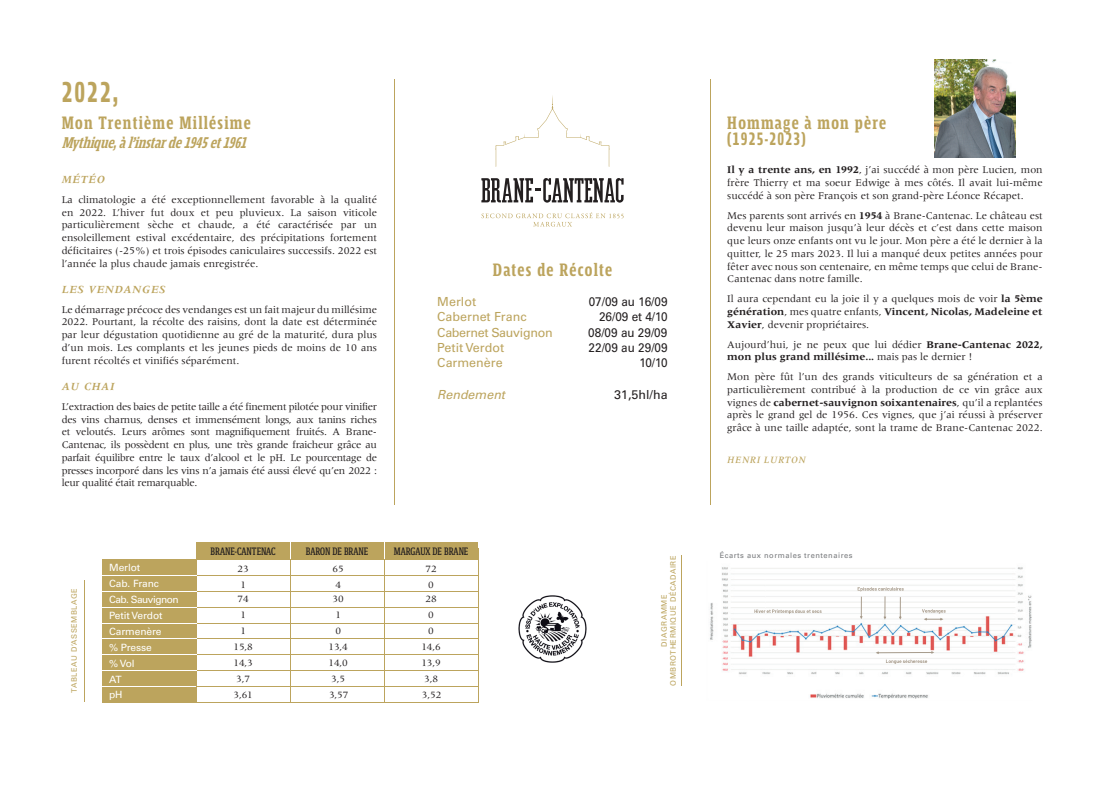
<style>
.page{position:relative;width:1105px;height:797px;background:#fff}
.page>*{position:absolute;margin:0;border:0;box-sizing:border-box;transform-origin:0 0}
.t1{font:700 30px "Mislab Std Compact";color:#bca45d}
.t2{font:700 18.75px/16.2px "Mislab Std Compact";letter-spacing:.07em;color:#bca45d}
.t3{font:italic 700 16.25px "Mislab Std Compact";color:#bca45d}
.t4{font:12.5px "Univers LT Std";color:#231f20;scale:.94 1}
.t5{font:12.5px "Univers LT Std";color:#bca45d}
.t6{font:12.5px "Univers LT Std";letter-spacing:-.025em;color:#bca45d}
.t7{font:italic 12.5px "Univers LT Std";color:#bca45d}
.t8{font:12.5px "Univers LT Std";color:#231f20}
.t9{font:600 11.25px "Mislab Std Compact";color:#231f20}
.t10{font:italic 700 11.25px "Meridien";letter-spacing:.07em;color:#bca45d}
.t11{font:10.62px/12.8px "Meridien";color:#231f20;text-align:justify}
.t12{font:10px "Meridien";letter-spacing:-.01em;color:#231f20}
.t13{font:10px/15.9px "Univers LT Std";letter-spacing:-.01em;color:#fff}
.t14{font:10px "Univers LT Std";letter-spacing:-.05em;color:#fff}
.t15{font:italic 500 10px "Meridien";letter-spacing:.07em;color:#bca45d}
.t16{font:7.5px/9px "Univers LT Std";letter-spacing:.07em;color:#bca45d;text-align:center}
.t17{font:7.5px "Univers LT Std";letter-spacing:.07em;color:#76787b}
.s1{font-weight:700}
</style>
<div class="page">
<img style="left:518px;top:595px;width:69px;height:68px">
<hr style="left:394px;top:79px;width:1px;height:425px;background:#bca45d">
<hr style="left:710px;top:79px;width:1px;height:425px;background:#bca45d">
<svg style="left:481px;top:178px;width:143px;height:25px"></svg>
<svg style="left:495px;top:95px;width:115px;height:72px"></svg>
<svg style="left:481px;top:212px;width:143px;height:14px"></svg>
<div style="left:102px;top:559px;width:94px;height:144px;background:#bca45d"></div>
<div style="left:196px;top:542px;width:282px;height:17px;background:#bca45d"></div>
<hr style="left:102px;top:559px;width:376px;height:1px;background:#bca45d">
<hr style="left:102px;top:575px;width:376px;height:1px;background:#bca45d">
<hr style="left:102px;top:591px;width:376px;height:1px;background:#bca45d">
<hr style="left:102px;top:607px;width:376px;height:1px;background:#bca45d">
<hr style="left:102px;top:623px;width:376px;height:1px;background:#bca45d">
<hr style="left:102px;top:638px;width:376px;height:1px;background:#bca45d">
<hr style="left:102px;top:654px;width:376px;height:1px;background:#bca45d">
<hr style="left:102px;top:670px;width:376px;height:1px;background:#bca45d">
<hr style="left:102px;top:686px;width:376px;height:1px;background:#bca45d">
<hr style="left:102px;top:702px;width:376px;height:1px;background:#bca45d">
<hr style="left:290px;top:545px;width:1px;height:158px;background:#bca45d">
<hr style="left:478px;top:548px;width:1px;height:154px;background:#bca45d">
<hr style="left:196px;top:542px;width:1px;height:160px;background:#bca45d">
<hr style="left:384px;top:548px;width:1px;height:154px;background:#bca45d">
<svg style="left:290px;top:542px;width:1px;height:16px"></svg>
<hr style="left:102px;top:575px;width:94px;height:1px;background:#fff">
<hr style="left:102px;top:591px;width:94px;height:1px;background:#fff">
<hr style="left:102px;top:607px;width:94px;height:1px;background:#fff">
<hr style="left:102px;top:623px;width:94px;height:1px;background:#fff">
<hr style="left:102px;top:638px;width:94px;height:1px;background:#fff">
<hr style="left:102px;top:654px;width:94px;height:1px;background:#fff">
<hr style="left:102px;top:670px;width:94px;height:1px;background:#fff">
<hr style="left:101px;top:686px;width:95px;height:1px;background:#fff">
<svg style="left:384px;top:542px;width:1px;height:17px"></svg>
<hr style="left:84px;top:580px;width:1px;height:121px;background:#bca45d">
<hr style="left:681px;top:555px;width:1px;height:131px;background:#bca45d">
<img style="left:710px;top:567px;width:322px;height:132px">
<img style="left:765px;top:567px;width:1px;height:52px">
<svg style="left:858px;top:587px;width:46px;height:32px"></svg>
<svg style="left:922px;top:609px;width:24px;height:11px"></svg>
<svg style="left:876px;top:651px;width:58px;height:13px"></svg>
<svg style="left:754px;top:609px;width:68px;height:5px"></svg>
<img style="left:934px;top:60px;width:82px;height:97px">
<h1 class="t1" style="left:62px;top:76px;width:58px">2022,</h1>
<h2 class="t2" style="left:62px;top:114px;width:191px">Mon Trentième Millésime</h2>
<h3 class="t3" style="left:62px;top:134px;width:190px">Mythique,àl’instarde1945et1961</h3>
<p class="t10" style="left:62px;top:173px;width:45px">MÉTÉO</p>
<p class="t11" style="left:62px;top:193px;width:317px">La climatologie a été exceptionnellement favorable à la qualité en 2022. L’hiver fut doux et peu pluvieux. La saison viticole particulièrement sèche et chaude, a été caractérisée par un ensoleillement estival excédentaire, des précipitations fortement déficitaires (-25%) et trois épisodes caniculaires successifs. 2022 est l’année la plus chaude jamais enregistrée.</p>
<p class="t10" style="left:62px;top:283px;width:105px">LES VENDANGES</p>
<p class="t11" style="left:62px;top:303px;width:317px">Le démarrage précoce des vendanges est un fait majeur du millésime 2022. Pourtant, la récolte des raisins, dont la date est déterminée par leur dégustation quotidienne au gré de la maturité, dura plus d’un mois. Les complants et les jeunes pieds de moins de 10 ans furent récoltés et vinifiés séparément.</p>
<p class="t10" style="left:62px;top:380px;width:54px">AU CHAI</p>
<p class="t11" style="left:62px;top:400px;width:317px">L’extraction des baies de petite taille a été finement pilotée pour vinifier des vins charnus, denses et immensément longs, aux tanins riches et veloutés. Leurs arômes sont magnifiquement fruités. A Brane-Cantenac, ils possèdent en plus, une très grande fraicheur grâce au parfait équilibre entre le taux d’alcool et le pH. Le pourcentage de presses incorporé dans les vins n’a jamais été aussi élevé qu’en 2022 : leur qualité était remarquable.</p>
<h2 class="t2" style="left:493px;top:262px;width:121px">Dates de Récolte</h2>
<p class="t5" style="left:437px;top:294px;width:40px">Merlot</p>
<p class="t4" style="left:589px;top:294px;width:85px">07/09 au 16/09</p>
<p class="t5" style="left:437px;top:309px;width:91px">Cabernet Franc</p>
<p class="t4" style="left:599px;top:309px;width:74px">26/09 et 4/10</p>
<p class="t6" style="left:437px;top:324px;width:117px">Cabernet Sauvignon</p>
<p class="t4" style="left:588px;top:324px;width:86px">08/09 au 29/09</p>
<p class="t5" style="left:437px;top:339px;width:68px">Petit Verdot</p>
<p class="t4" style="left:589px;top:339px;width:86px">22/09 au 29/09</p>
<p class="t5" style="left:437px;top:354px;width:67px">Carmenère</p>
<p class="t4" style="left:639px;top:354px;width:31px">10/10</p>
<p class="t7" style="left:437px;top:387px;width:69px">Rendement</p>
<p class="t8" style="left:614px;top:387px;width:55px">31,5hl/ha</p>
<p class="t16" style="left:70px;top:693px;width:106px;rotate:-90deg">TABLEAU D’ASSEMBLAGE</p>
<p class="t13" style="left:109px;top:559px;width:51px">Merlot<br>Cab. Franc</p>
<p class="t13" style="left:109px;top:607px;width:55px">Petit Verdot<br>Carmenère % Presse % Vol<br>AT<br>pH</p>
<p class="t14" style="left:109px;top:593px;width:71px">Cab. Sauvignon</p>
<p class="t9" style="left:211px;top:546px;width:67px">BRANE-CANTENAC</p>
<p class="t9" style="left:306px;top:546px;width:64px">BARON DE BRANE</p>
<p class="t9" style="left:394px;top:546px;width:76px">MARGAUX DE BRANE</p>
<p class="t12" style="left:237px;top:563px;width:13px">23</p>
<p class="t12" style="left:332px;top:563px;width:13px">65</p>
<p class="t12" style="left:425px;top:563px;width:13px">72</p>
<p class="t12" style="left:240px;top:579px;width:7px">1</p>
<p class="t12" style="left:335px;top:579px;width:7px">4</p>
<p class="t12" style="left:428px;top:579px;width:7px">0</p>
<p class="t12" style="left:240px;top:609px;width:7px">1</p>
<p class="t12" style="left:335px;top:609px;width:7px">1</p>
<p class="t12" style="left:428px;top:609px;width:7px">0</p>
<p class="t12" style="left:240px;top:625px;width:7px">1</p>
<p class="t12" style="left:335px;top:625px;width:7px">0</p>
<p class="t12" style="left:428px;top:625px;width:7px">0</p>
<p class="t12" style="left:233px;top:641px;width:21px">15,8</p>
<p class="t12" style="left:328px;top:641px;width:21px">13,4</p>
<p class="t12" style="left:421px;top:641px;width:21px">14,6</p>
<p class="t12" style="left:233px;top:657px;width:21px">14,3</p>
<p class="t12" style="left:328px;top:657px;width:21px">14,0</p>
<p class="t12" style="left:421px;top:657px;width:21px">13,9</p>
<p class="t12" style="left:236px;top:673px;width:15px">3,7</p>
<p class="t12" style="left:331px;top:673px;width:15px">3,5</p>
<p class="t12" style="left:424px;top:673px;width:15px">3,8</p>
<p class="t12" style="left:233px;top:689px;width:21px">3,61</p>
<p class="t12" style="left:329px;top:689px;width:21px">3,57</p>
<p class="t12" style="left:422px;top:689px;width:21px">3,52</p>
<p class="t12" style="left:238px;top:593px;width:13px">74</p>
<p class="t12" style="left:333px;top:593px;width:13px">30</p>
<p class="t12" style="left:425px;top:593px;width:13px">28</p>
<p class="t16" style="left:660px;top:685px;width:132px;rotate:-90deg">DIAGRAMME<br>OMBROTHERMIQUE DÉCADAIRE</p>
<h2 class="t2" style="left:727px;top:115px;width:160px">Hommage à mon père (1925-2023)</h2>
<p class="t11" style="left:727px;top:163px;width:317px"><span class="s1">Il y a trente ans, en 1992</span>, j’ai succédé à mon père Lucien, mon frère Thierry et ma soeur Edwige à mes côtés. Il avait lui-même succédé à son père François et son grand-père Léonce Récapet.</p>
<p class="t11" style="left:727px;top:209px;width:317px">Mes parents sont arrivés en <span class="s1">1954</span> à Brane-Cantenac. Le château est devenu leur maison jusqu’à leur décès et c’est dans cette maison que leurs onze enfants ont vu le jour. Mon père a été le dernier à la quitter, le 25 mars 2023. Il lui a manqué deux petites années pour fêter avec nous son centenaire, en même temps que celui de Brane-Cantenac dans notre famille.</p>
<p class="t11" style="left:727px;top:292px;width:317px">Il aura cependant eu la joie il y a quelques mois de voir <span class="s1">la 5ème génération</span>, mes quatre enfants, <span class="s1">Vincent, Nicolas, Madeleine et Xavier</span>, devenir propriétaires.</p>
<p class="t11" style="left:727px;top:338px;width:317px">Aujourd’hui, je ne peux que lui dédier <span class="s1">Brane-Cantenac 2022, mon plus grand millésime...</span> mais pas le dernier !</p>
<p class="t11" style="left:727px;top:370px;width:317px">Mon père fût l’un des grands viticulteurs de sa génération et a particulièrement contribué à la production de ce vin grâce aux vignes de <span class="s1">cabernet-sauvignon soixantenaires</span>, qu’il a replantées après le grand gel de 1956. Ces vignes, que j’ai réussi à préserver grâce à une taille adaptée, sont la trame de Brane-Cantenac 2022.</p>
<p class="t15" style="left:727px;top:454px;width:80px">HENRI LURTON</p>
<p class="t17" style="left:720px;top:551px;width:134px">Écarts aux normales trentenaires</p>
</div>
